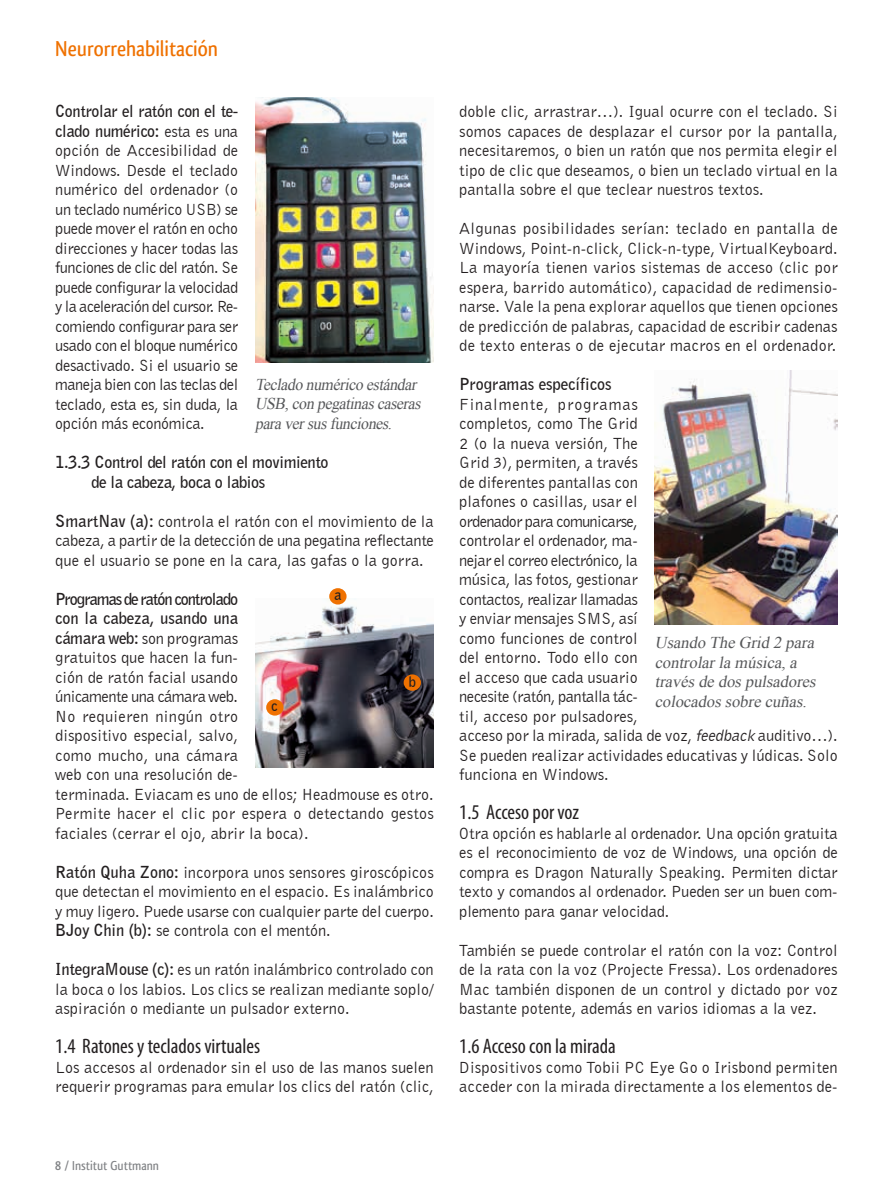
<style>
.page{position:relative;width:893px;height:1195px;background:#fff}
.page>*{position:absolute;margin:0;border:0;box-sizing:border-box;transform-origin:0 0}
._1_B_Secció_PETIT{font:500 22.5px "Qlassik";color:#ef7100}
._3_Entradeta{font:condensed 21px "Myriad Pro";color:#231f20}
._5_A_Cos_de_text_PRI{font:condensed 21px "Myriad Pro";color:#231f20}
._5_A_Cos_de_text_PRI-2{font:16.5px/19.5px "Bell Gothic BT";color:#231f20;text-align:justify}
._8_Peu_foto{font:italic 16.5px/19.5px "Times New Roman";color:#57585a}
._8_Peu_foto-2{font:italic 16.5px/19.5px "Times New Roman";color:#57585a;scale:.95 1}
._5_A_Cos_de_text_PRI-3{font:700 16.5px "Bell Gothic BT";letter-spacing:-.02em;color:#231f20}
._5_A_Cos_de_text_PRI-4{font:700 16.5px "Bell Gothic BT";color:#231f20}
._5_A_Cos_de_text_PRI-5{font:700 14.4px "Bell Gothic BT";color:#231f20}
.t1{font:500 13.5px "Qlassik";color:#808285}
.s1{font-weight:700}
.s2{font-style:italic}
</style>
<div class="page">
<img style="left:255px;top:598px;width:179px;height:169px">
<img style="left:655px;top:370px;width:183px;height:254px">
<img style="left:255px;top:98px;width:179px;height:264px">
<div style="left:404px;top:674px;width:17px;height:17px;background:#ef7100;border-radius:50%"></div>
<div style="left:266px;top:699px;width:18px;height:16px;background:#ef7100;border-radius:50%"></div>
<div style="left:329px;top:588px;width:18px;height:16px;background:#ef7100;border-radius:50%"></div>
<p class="_1_B_Secció_PETIT" style="left:55px;top:36px;width:164px">Neurorrehabilitación</p>
<p class="_5_A_Cos_de_text_PRI-2" style="left:55px;top:101px;width:184px"><span class="s1">Controlar el ratón con el te&shy;clado numérico:</span> esta es una opción de Accesibilidad de Windows. Desde el teclado numérico del ordenador (o un teclado numérico USB) se puede mover el ratón en ocho direcciones y hacer todas las funciones de clic del ratón. Se puede configurar la velocidad y la aceleración del cursor. Re&shy;comiendo configurar para ser usado con el bloque numérico desactivado. Si el usuario se maneja bien con las teclas del teclado, esta es, sin duda, la opción más económica.</p>
<p class="_5_A_Cos_de_text_PRI-3" style="left:55px;top:451px;width:275px">1.3.3 Control del ratón con el movimiento</p>
<p class="_5_A_Cos_de_text_PRI-3" style="left:91px;top:471px;width:176px">de la cabeza, boca o labios</p>
<p class="_5_A_Cos_de_text_PRI-2" style="left:55px;top:511px;width:380px"><span class="s1">SmartNav (a):</span> controla el ratón con el movimiento de la cabeza, a partir de la detección de una pegatina reflectante que el usuario se pone en la cara, las gafas o la gorra.</p>
<p class="_5_A_Cos_de_text_PRI-2" style="left:55px;top:589px;width:380px;text-align:left"><span class="s1">Programas de ratón controlado<br>con la cabeza, usando una<br>cámara web:</span> son programas<br>gratuitos que hacen la fun-<br>ción de ratón facial usando<br>únicamente una cámara web.<br>No requieren ningún otro<br>dispositivo especial, salvo,<br>como mucho, una cámara<br>web con una resolución de-<br>terminada. Eviacam es uno de ellos; Headmouse es otro.<br>Permite hacer el clic por espera o detectando gestos faciales (cerrar el ojo, abrir la boca).</p>
<p class="_5_A_Cos_de_text_PRI-2" style="left:55px;top:862px;width:380px"><span class="s1">Ratón Quha Zono:</span> incorpora unos sensores giroscópicos que detectan el movimiento en el espacio. Es inalámbrico y muy ligero. Puede usarse con cualquier parte del cuerpo.</p>
<p class="_5_A_Cos_de_text_PRI-2" style="left:55px;top:920px;width:277px"><span class="s1">BJoy Chin (b):</span> se controla con el mentón.</p>
<p class="_5_A_Cos_de_text_PRI-2" style="left:55px;top:959px;width:380px"><span class="s1">IntegraMouse (c):</span> es un ratón inalámbrico controlado con la boca o los labios. Los clics se realizan mediante soplo/ aspiración o mediante un pulsador externo.</p>
<p class="_3_Entradeta" style="left:55px;top:1033px;width:206px">1.4 Ratones y teclados virtuales</p>
<p class="_5_A_Cos_de_text_PRI-2" style="left:55px;top:1057px;width:380px">Los accesos al ordenador sin el uso de las manos suelen requerir programas para emular los clics del ratón (clic,</p>
<p class="_8_Peu_foto-2" style="left:255px;top:374px;width:180px">Tecladonuméricoestándar<br>USB,conpegatinascaseras paraversusfunciones.</p>
<p class="_5_A_Cos_de_text_PRI-5" style="left:334px;top:585px;width:9px">a</p>
<p class="_5_A_Cos_de_text_PRI-5" style="left:409px;top:672px;width:9px">b</p>
<p class="_5_A_Cos_de_text_PRI-5" style="left:271px;top:696px;width:8px">c</p>
<p class="_5_A_Cos_de_text_PRI-2" style="left:459px;top:101px;width:380px">doble clic, arrastrar…). Igual ocurre con el teclado. Si somos capaces de desplazar el cursor por la pantalla, necesitaremos, o bien un ratón que nos permita elegir el tipo de clic que deseamos, o bien un teclado virtual en la pantalla sobre el que teclear nuestros textos.</p>
<p class="_5_A_Cos_de_text_PRI-2" style="left:459px;top:218px;width:380px">Algunas posibilidades serían: teclado en pantalla de Windows, Point-n-click, Click-n-type, VirtualKeyboard.<br>La mayoría tienen varios sistemas de acceso (clic por espera, barrido automático), capacidad de redimensio&shy;narse. Vale la pena explorar aquellos que tienen opciones de predicción de palabras, capacidad de escribir cadenas de texto enteras o de ejecutar macros en el ordenador.</p>
<p class="_5_A_Cos_de_text_PRI-4" style="left:459px;top:373px;width:154px">Programas específicos</p>
<p class="_5_A_Cos_de_text_PRI-2" style="left:459px;top:394px;width:380px;text-align:left">Finalmente, programas<br>completos, como The Grid<br>2 (o la nueva versión, The<br>Grid 3), permiten, a través<br>de diferentes pantallas con<br>plafones o casillas, usar el<br>ordenador para comunicarse,<br>controlar el ordenador, ma-<br>nejar el correo electrónico, la<br>música, las fotos, gestionar<br>contactos, realizar llamadas<br>y enviar mensajes SMS, así<br>como funciones de control<br>del entorno. Todo ello con<br>el acceso que cada usuario<br>necesite (ratón, pantalla tác-<br>til, acceso por pulsadores,<br>acceso por la mirada, salida de voz, <span class="s2">feedback</span> auditivo…).<br>Se pueden realizar actividades educativas y lúdicas. Solo funciona en Windows.</p>
<p class="_3_Entradeta" style="left:459px;top:799px;width:121px">1.5 Acceso por voz</p>
<p class="_5_A_Cos_de_text_PRI-2" style="left:459px;top:823px;width:380px">Otra opción es hablarle al ordenador. Una opción gratuita es el reconocimiento de voz de Windows, una opción de compra es Dragon Naturally Speaking. Permiten dictar texto y comandos al ordenador. Pueden ser un buen com&shy;plemento para ganar velocidad.</p>
<p class="_5_A_Cos_de_text_PRI-2" style="left:459px;top:940px;width:380px">También se puede controlar el ratón con la voz: Control de la rata con la voz (Projecte Fressa). Los ordenadores Mac también disponen de un control y dictado por voz bastante potente, además en varios idiomas a la vez.</p>
<p class="_5_A_Cos_de_text_PRI" style="left:459px;top:1033px;width:158px">1.6 Acceso con la mirada</p>
<p class="_5_A_Cos_de_text_PRI-2" style="left:459px;top:1057px;width:380px">Dispositivos como Tobii PC Eye Go o Irisbond permiten acceder con la mirada directamente a los elementos de-</p>
<p class="_8_Peu_foto" style="left:655px;top:633px;width:166px">Usando The Grid 2 para controlarla música,a travésde dospulsadores colocadossobre cuñas.</p>
<p class="t1" style="left:55px;top:1158px;width:105px"><span class="s1">8</span> / Institut Guttmann</p>
</div>
